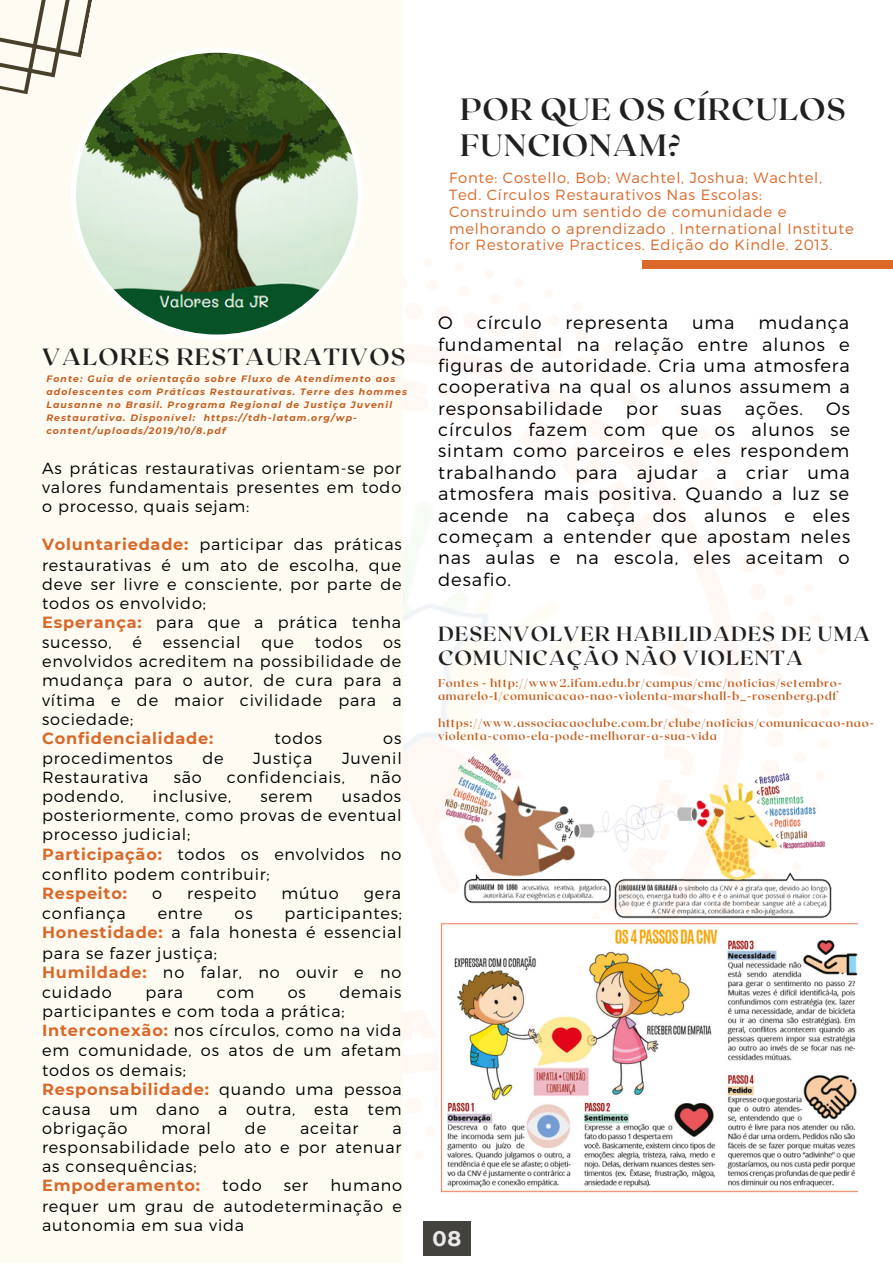
<style>
.page{position:relative;width:893px;height:1264px;background:#fff}
.page>*{position:absolute;margin:0;border:0;box-sizing:border-box;transform-origin:0 0}
.t1{font:700 30.75px/36px "Roxborough CF";letter-spacing:.025em;color:#202021}
.t2{font:700 23.4px "Roxborough CF";letter-spacing:.05em;color:#202021}
.t3{font:700 21px "Montserrat";color:#ebe9e7}
.t4{font:700 20.4px/23.5px "Roxborough CF";letter-spacing:.05em;color:#202021}
.t5{font:300 18px/21.3px "Montserrat";letter-spacing:.05em;color:#000;text-align:justify}
.t6{font:300 16.05px/19px "Montserrat";letter-spacing:.05em;color:#000;text-align:justify}
.t7{font:700 16.05px "Montserrat";letter-spacing:.05em;color:#d96829}
.t8{font:300 14.85px/16.8px "Montserrat";letter-spacing:.05em;color:#d96829}
.t9{font:700 11.4px/13.4px "Roxborough CF";letter-spacing:.05em;color:#c45d1e}
.t10{font:italic 700 9.3px/13px "Montserrat";letter-spacing:.12em;color:#c45d1e}
.s1{font-weight:700;color:#d96829}
</style>
<div class="page">
<img style="left:403px;top:259px;width:455px;height:997px">
<div style="left:0;top:0;width:403px;height:1262px;background:#fdfbf2"></div>
<div style="left:642px;top:260px;width:250px;height:9px;background:#d96829"></div>
<svg style="left:71px;top:48px;width:292px;height:292px"></svg>
<img style="left:438px;top:749px;width:398px;height:169px">
<img style="left:438px;top:919px;width:419px;height:278px">
<div style="left:423px;top:1221px;width:47px;height:34px;background:#44423e"></div>
<svg style="left:0;top:0;width:128px;height:95px"></svg>
<p class="t2" style="left:42px;top:342px;width:365px">VALORES RESTAURATIVOS</p>
<p class="t10" style="left:46px;top:371px;width:362px">Fonte: Guia de orientação sobre Fluxo de Atendimento aos adolescentes com Práticas Restaurativas. Terre des hommes Lausanne no Brasil. Programa Regional de Justiça Juvenil Restaurativa. Disponível: https://tdh-latam.org/wp&shy;content/uploads/2019/10/8.pdf</p>
<p class="t6" style="left:42px;top:458px;width:360px">As práticas restaurativas orientam-se por valores fundamentais presentes em todo o processo, quais sejam:</p>
<p class="t6" style="left:42px;top:534px;width:361px;line-height:19.5px"><span class="s1">Voluntariedade:</span> participar das práticas restaurativas é um ato de escolha, que deve ser livre e consciente, por parte de todos os envolvido;</p>
<p class="t6" style="left:42px;top:611px;width:360px;line-height:20.2px"><span class="s1">Esperança:</span> para que a prática tenha sucesso,</p>
<p class="t6" style="left:132px;top:632px;width:11px">é</p>
<p class="t6" style="left:163px;top:632px;width:79px">essencial</p>
<p class="t6" style="left:261px;top:632px;width:34px">que</p>
<p class="t6" style="left:314px;top:632px;width:49px">todos</p>
<p class="t6" style="left:42px;top:632px;width:361px;text-indent:341px">os envolvidos acreditem na possibilidade de mudança para o autor, de cura para a vítima e de maior civilidade para a sociedade;</p>
<p class="t7" style="left:42px;top:728px;width:173px">Confidencialidade:</p>
<p class="t6" style="left:274px;top:727px;width:49px">todos</p>
<p class="t6" style="left:383px;top:727px;width:20px">os</p>
<p class="t6" style="left:42px;top:748px;width:132px">procedimentos</p>
<p class="t6" style="left:202px;top:748px;width:23px">de</p>
<p class="t6" style="left:253px;top:748px;width:61px">Justiça</p>
<p class="t6" style="left:342px;top:748px;width:61px">Juvenil</p>
<p class="t6" style="left:42px;top:767px;width:108px">Restaurativa</p>
<p class="t6" style="left:174px;top:767px;width:30px">são</p>
<p class="t6" style="left:227px;top:767px;width:119px">confidenciais,</p>
<p class="t6" style="left:370px;top:767px;width:33px">não</p>
<p class="t6" style="left:42px;top:786px;width:83px">podendo,</p>
<p class="t6" style="left:153px;top:786px;width:80px">inclusive,</p>
<p class="t6" style="left:260px;top:786px;width:54px">serem</p>
<p class="t6" style="left:42px;top:786px;width:361px;text-indent:300px">usados posteriormente, como provas de eventual processo judicial;</p>
<p class="t6" style="left:42px;top:843px;width:361px;line-height:20.2px"><span class="s1">Participação:</span> todos os envolvidos no conflito podem contribuir;</p>
<p class="t7" style="left:42px;top:883px;width:86px">Respeito:</p>
<p class="t6" style="left:152px;top:882px;width:11px">o</p>
<p class="t6" style="left:187px;top:882px;width:71px">respeito</p>
<p class="t6" style="left:281px;top:882px;width:59px">mútuo</p>
<p class="t6" style="left:364px;top:882px;width:39px">gera</p>
<p class="t6" style="left:42px;top:903px;width:85px">confiança</p>
<p class="t6" style="left:158px;top:903px;width:46px">entre</p>
<p class="t6" style="left:234px;top:903px;width:20px">os</p>
<p class="t6" style="left:42px;top:902px;width:361px;line-height:19.6px;text-indent:242px">participantes; <span class="s1">Honestidade:</span> a fala honesta é essencial para se fazer justiça;</p>
<p class="t6" style="left:42px;top:961px;width:361px;line-height:20.2px"><span class="s1">Humildade:</span> no falar, no ouvir e no cuidado</p>
<p class="t6" style="left:42px;top:981px;width:361px;text-indent:297px">demais participantes e com toda a prática;</p>
<p class="t6" style="left:42px;top:1019px;width:361px;line-height:19.6px"><span class="s1">Interconexão:</span> nos círculos, como na vida em comunidade, os atos de um afetam todos os demais;</p>
<p class="t6" style="left:42px;top:1078px;width:361px;line-height:19.6px"><span class="s1">Responsabilidade:</span> quando uma pessoa causa um dano a outra, esta tem obrigação</p>
<p class="t6" style="left:145px;top:981px;width:39px">para</p>
<p class="t6" style="left:217px;top:981px;width:39px">com</p>
<p class="t6" style="left:288px;top:981px;width:20px">os</p>
<p class="t6" style="left:161px;top:1117px;width:51px">moral</p>
<p class="t6" style="left:245px;top:1117px;width:23px">de</p>
<p class="t6" style="left:300px;top:1117px;width:60px">aceitar</p>
<p class="t6" style="left:42px;top:1117px;width:361px;text-indent:350px">a responsabilidade pelo ato e por atenuar as consequências;</p>
<p class="t7" style="left:42px;top:1175px;width:159px">Empoderamento:</p>
<p class="t6" style="left:222px;top:1175px;width:41px">todo</p>
<p class="t6" style="left:284px;top:1175px;width:26px">ser</p>
<p class="t6" style="left:42px;top:1174px;width:361px;line-height:19.6px;text-indent:288px">humano requer um grau de autodeterminação e autonomia em sua vida</p>
<p class="t1" style="left:460px;top:89px;width:387px">POR QUE OS CÍRCULOS<br>FUNCIONAM?</p>
<p class="t8" style="left:449px;top:168px;width:406px">Fonte: Costello, Bob; Wachtel, Joshua; Wachtel, Ted. Círculos Restaurativos Nas Escolas:<br>Construindo um sentido de comunidade e melhorando o aprendizado . International Institute for Restorative Practices. Edição do Kindle. 2013.</p>
<p class="t5" style="left:438px;top:311px;width:16px">O</p>
<p class="t5" style="left:476px;top:311px;width:66px">círculo</p>
<p class="t5" style="left:565px;top:311px;width:104px">representa</p>
<p class="t5" style="left:692px;top:311px;width:44px">uma</p>
<p class="t5" style="left:438px;top:311px;width:413px;text-indent:320px">mudança fundamental na relação entre alunos e figuras de autoridade. Cria uma atmosfera cooperativa na qual os alunos assumem a responsabilidade</p>
<p class="t5" style="left:626px;top:397px;width:33px">por</p>
<p class="t5" style="left:680px;top:397px;width:43px">suas</p>
<p class="t5" style="left:744px;top:397px;width:60px">ações.</p>
<p class="t5" style="left:438px;top:397px;width:413px;text-indent:388px">Os círculos fazem com que os alunos se sintam como parceiros e eles respondem trabalhando para ajudar a criar uma atmosfera mais positiva. Quando a luz se acende na cabeça dos alunos e eles começam a entender que apostam neles nas aulas e na escola, eles aceitam o desafio.</p>
<p class="t4" style="left:438px;top:621px;width:433px">DESENVOLVER HABILIDADES DE UMA<br>COMUNICAÇÃO NÃO VIOLENTA</p>
<p class="t9" style="left:438px;top:675px;width:405px">Fontes - http://www2.ifam.edu.br/campus/cmc/noticias/setembro&shy;amarelo-1/comunicacao-nao-violenta-marshall-b_-rosenberg.pdf</p>
<p class="t9" style="left:438px;top:715px;width:437px">https://www.associacaoclube.com.br/clube/noticias/comunicacao-nao&shy;violenta-como-ela-pode-melhorar-a-sua-vida</p>
<p class="t3" style="left:432px;top:1225px;width:31px">08</p>
</div>
